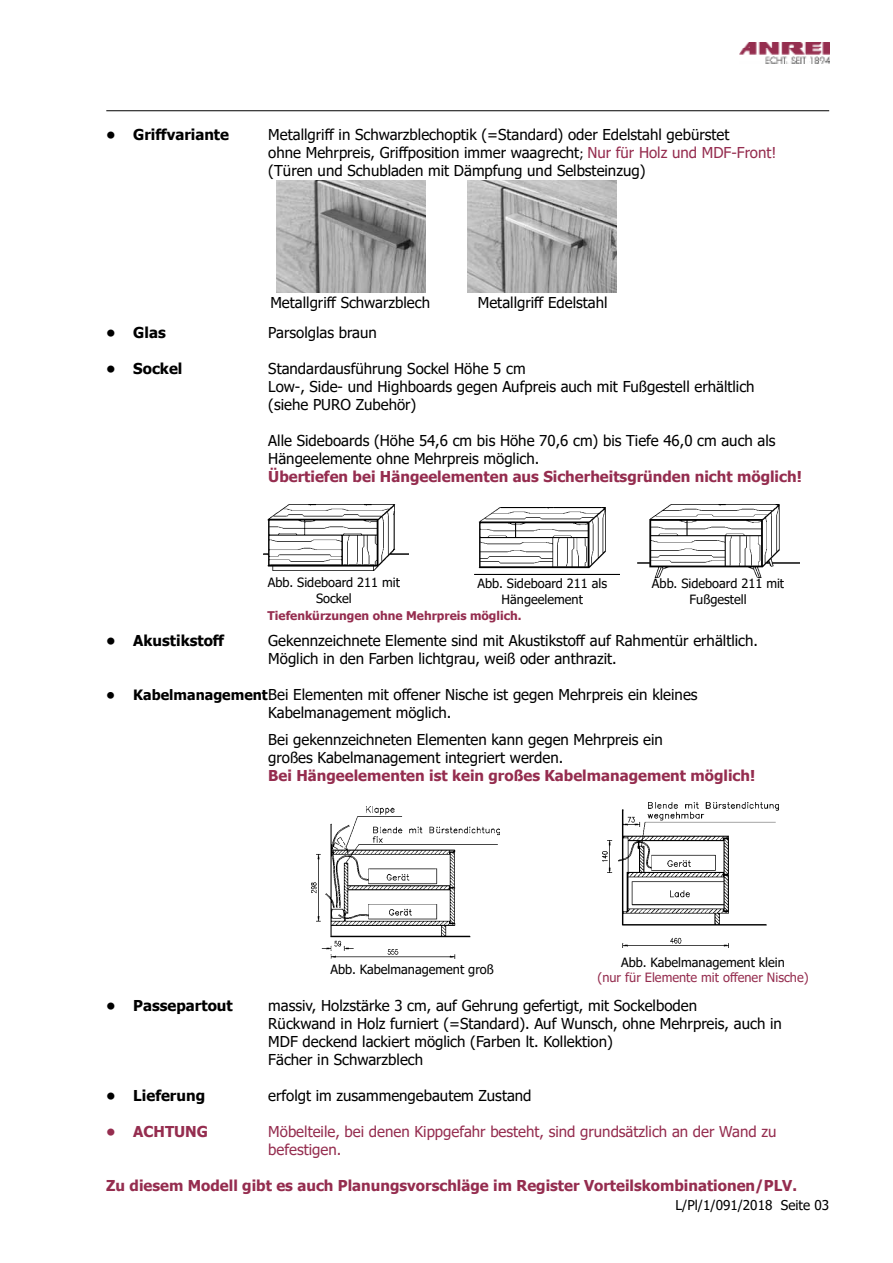
<style>
.page{position:relative;width:893px;height:1263px;background:#fff}
.page>*{position:absolute;margin:0;border:0;box-sizing:border-box;transform-origin:0 0}
.t1{font:15px/18px "Tahoma";color:#000}
.t2{font:700 15px "Tahoma";color:#952d4f}
.t3{font:15px/18px "Tahoma";color:#952d4f}
.t4{font:700 15px "Tahoma";color:#000}
.t5{font:13.5px "Tahoma";color:#000}
.t6{font:12.75px/15.3px "Tahoma";color:#000;text-align:center}
.t7{font:12.75px "Tahoma";color:#952d4f}
.t8{font:700 12px "Tahoma";color:#952d4f}
.s1{font-size:12px}
.s2{color:#952d4f}
.s3{font-weight:700;font-size:14.25px}
</style>
<div class="page">
<img style="left:740px;top:43px;width:89px;height:21px">
<img style="left:263px;top:505px;width:145px;height:65px">
<img style="left:475px;top:507px;width:144px;height:68px">
<img style="left:638px;top:505px;width:161px;height:72px">
<img style="left:311px;top:806px;width:189px;height:152px">
<img style="left:603px;top:802px;width:175px;height:145px">
<hr style="left:106px;top:110px;width:723px;height:1px;background:#000">
<img style="left:468px;top:181px;width:149px;height:111px">
<img style="left:276px;top:181px;width:149px;height:111px">
<p class="t4" style="left:106px;top:124px;width:124px">• Griffvariante</p>
<p class="t1" style="left:268px;top:126px;width:510px">Metallgriff in Schwarzblechoptik (=Standard) oder Edelstahl gebürstet<br>ohne Mehrpreis, Griffposition immer waagrecht<span class="s1">;</span> <span class="s2">Nur für Holz und MDF-Front! </span>(Türen und Schubladen mit Dämpfung und Selbsteinzug)</p>
<p class="t1" style="left:270px;top:294px;width:161px">Metallgriff Schwarzblech</p>
<p class="t1" style="left:478px;top:295px;width:131px">Metallgriff Edelstahl</p>
<p class="t4" style="left:106px;top:322px;width:61px">• Glas</p>
<p class="t1" style="left:268px;top:324px;width:110px">Parsolglas braun</p>
<p class="t4" style="left:106px;top:358px;width:78px">• Sockel</p>
<p class="t1" style="left:268px;top:360px;width:488px">Standardausführung Sockel Höhe 5 cm<br>Low-, Side- und Highboards gegen Aufpreis auch mit Fußgestell erhältlich (siehe PURO Zubehör)</p>
<p class="t1" style="left:268px;top:432px;width:509px">Alle Sideboards (Höhe 54,6 cm bis Höhe 70,6 cm) bis Tiefe 46,0 cm auch als<br>Hängeelemente ohne Mehrpreis möglich.</p>
<p class="t2" style="left:268px;top:466px;width:535px">Übertiefen bei Hängeelementen aus Sicherheitsgründen nicht möglich!</p>
<p class="t6" style="left:268px;top:576px;width:134px">Abb. Sideboard 211 mit<br>Sockel</p>
<p class="t6" style="left:477px;top:577px;width:131px">Abb. Sideboard 211 als<br>Hängeelement</p>
<p class="t6" style="left:652px;top:577px;width:134px">Abb. Sideboard 211 mit<br>Fußgestell</p>
<p class="t8" style="left:268px;top:608px;width:255px">Tiefenkürzungen ohne Mehrpreis möglich.</p>
<p class="t4" style="left:106px;top:630px;width:120px">• Akustikstoff</p>
<p class="t1" style="left:268px;top:633px;width:491px">Gekennzeichnete Elemente sind mit Akustikstoff auf Rahmentür erhältlich.<br>Möglich in den Farben lichtgrau, weiß oder anthrazit.</p>
<p class="t1" style="left:268px;top:687px;width:431px;text-indent:-162px"><span class="s3">• Kabelmanagement</span>Bei Elementen mit offener Nische ist gegen Mehrpreis ein kleines<br>Kabelmanagement möglich.</p>
<p class="t1" style="left:268px;top:732px;width:396px">Bei gekennzeichneten Elementen kann gegen Mehrpreis ein großes Kabelmanagement integriert werden.</p>
<p class="t2" style="left:268px;top:765px;width:488px">Bei Hängeelementen ist kein großes Kabelmanagement möglich!</p>
<p class="t6" style="left:330px;top:962px;width:165px">Abb. Kabelmanagement groß</p>
<p class="t6" style="left:621px;top:955px;width:165px">Abb. Kabelmanagement klein</p>
<p class="t7" style="left:597px;top:969px;width:213px">(nur für Elemente mit offener Nische)</p>
<p class="t4" style="left:106px;top:995px;width:128px">• Passepartout</p>
<p class="t1" style="left:268px;top:998px;width:515px">massiv, Holzstärke 3 cm, auf Gehrung gefertigt, mit Sockelboden<br>Rückwand in Holz furniert (=Standard). Auf Wunsch, ohne Mehrpreis, auch in MDF deckend lackiert möglich (Farben lt. Kollektion)<br>Fächer in Schwarzblech</p>
<p class="t4" style="left:106px;top:1085px;width:100px">• Lieferung</p>
<p class="t1" style="left:268px;top:1088px;width:265px">erfolgt im zusammengebautem Zustand</p>
<p class="t2" style="left:106px;top:1121px;width:103px">• ACHTUNG</p>
<p class="t3" style="left:268px;top:1124px;width:510px">Möbelteile, bei denen Kippgefahr besteht, sind grundsätzlich an der Wand zu befestigen.</p>
<p class="t2" style="left:106px;top:1175px;width:692px">Zu diesem Modell gibt es auch Planungsvorschläge im Register Vorteilskombinationen/PLV.</p>
<p class="t5" style="left:676px;top:1195px;width:155px">L/Pl/1/091/2018 Seite 03</p>
</div>
